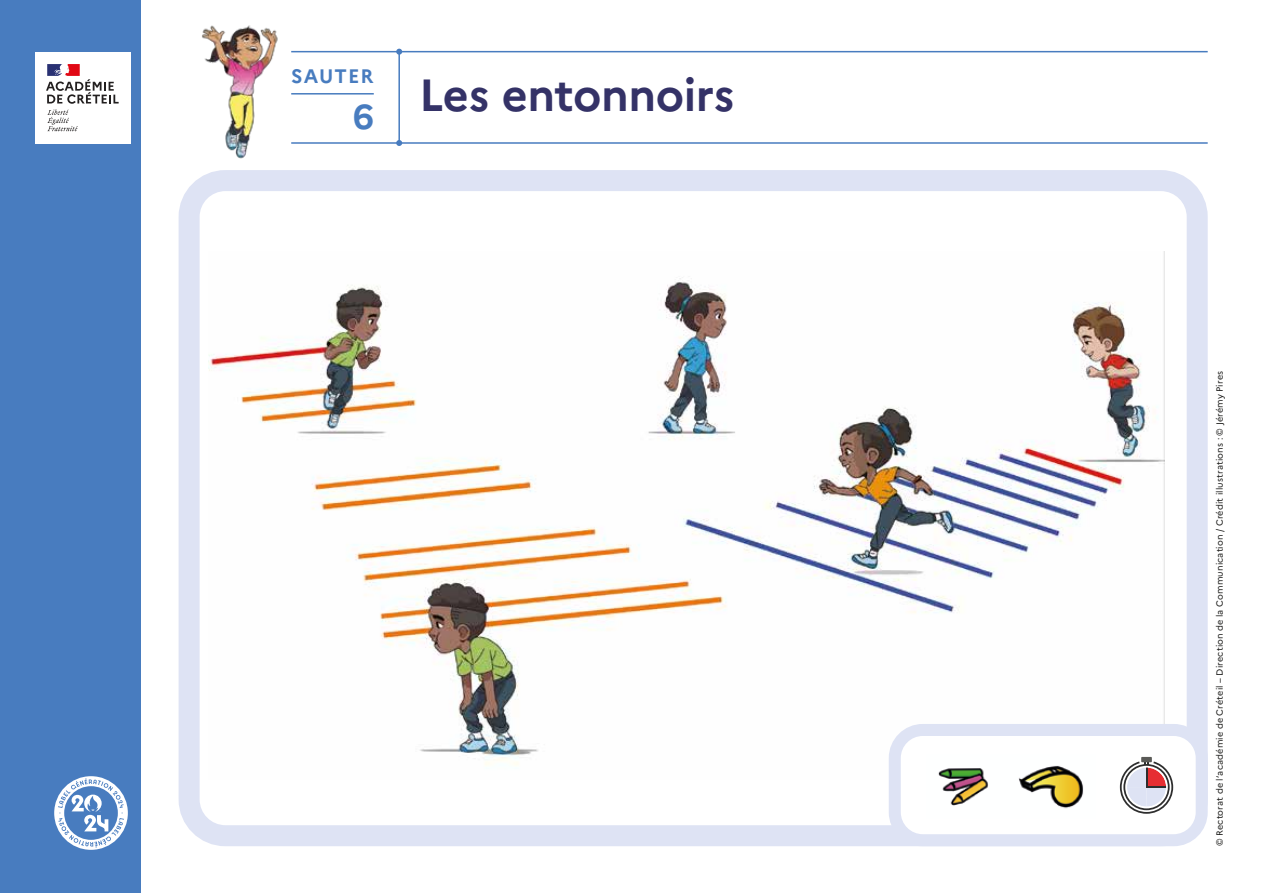
<style>
.page{position:relative;width:1263px;height:893px;background:#fff}
.page>*{position:absolute;margin:0;border:0;box-sizing:border-box;transform-origin:0 0}
.t1{font:700 45px "Marianne";letter-spacing:-.01em;color:#343267}
.t2{font:700 34.5px "Marianne";color:#487cbf}
.t3{font:700 19.5px "Marianne";letter-spacing:.06em;color:#487cbf}
.t4{font:9px "Marianne";letter-spacing:.02em;color:#1d1d1b}
</style>
<div class="page">
<div style="left:0;top:0;width:140px;height:893px;background:#487cbf"></div>
<div style="left:35px;top:52px;width:96px;height:91px;background:#fff"></div>
<svg style="left:47px;top:110px;width:31px;height:21px"></svg>
<svg style="left:46px;top:64px;width:73px;height:40px"></svg>
<hr style="left:291px;top:93px;width:83px;height:2px;background:#487cbf">
<hr style="left:291px;top:51px;width:917px;height:1px;background:#487cbf">
<hr style="left:291px;top:142px;width:917px;height:2px;background:#487cbf">
<hr style="left:398px;top:52px;width:2px;height:91px;background:#487cbf">
<svg style="left:396px;top:49px;width:6px;height:6px"></svg>
<svg style="left:396px;top:140px;width:6px;height:6px"></svg>
<img style="left:202px;top:25px;width:76px;height:134px">
<div style="left:179px;top:170px;width:1029px;height:676px;border:21px solid #dee3f4;border-radius:36px"></div>
<img style="left:208px;top:277px;width:956px;height:488px">
<div style="left:895px;top:730px;width:307px;height:110px;background:#fff;border-radius:28px"></div>
<div style="left:889px;top:724px;width:319px;height:122px;border:12px solid #dee3f4;border-radius:28px"></div>
<div style="left:1141px;top:757px;width:11px;height:5px;background:#5a5a57"></div>
<svg style="left:1120px;top:761px;width:53px;height:53px"></svg>
<img style="left:938px;top:765px;width:145px;height:44px">
<svg style="left:54px;top:776px;width:74px;height:74px"></svg>
<h3 class="t3" style="left:291px;top:64px;width:84px">SAUTER</h3>
<h2 class="t2" style="left:353px;top:96px;width:22px">6</h2>
<h1 class="t1" style="left:419px;top:68px;width:317px">Les entonnoirs</h1>
<p class="t4" style="left:1214px;top:846px;width:477px;rotate:-90deg">© Rectorat de l’académie de Créteil – Direction de la Communication / Crédit illustrations : © Jérémy Pires</p>
</div>
